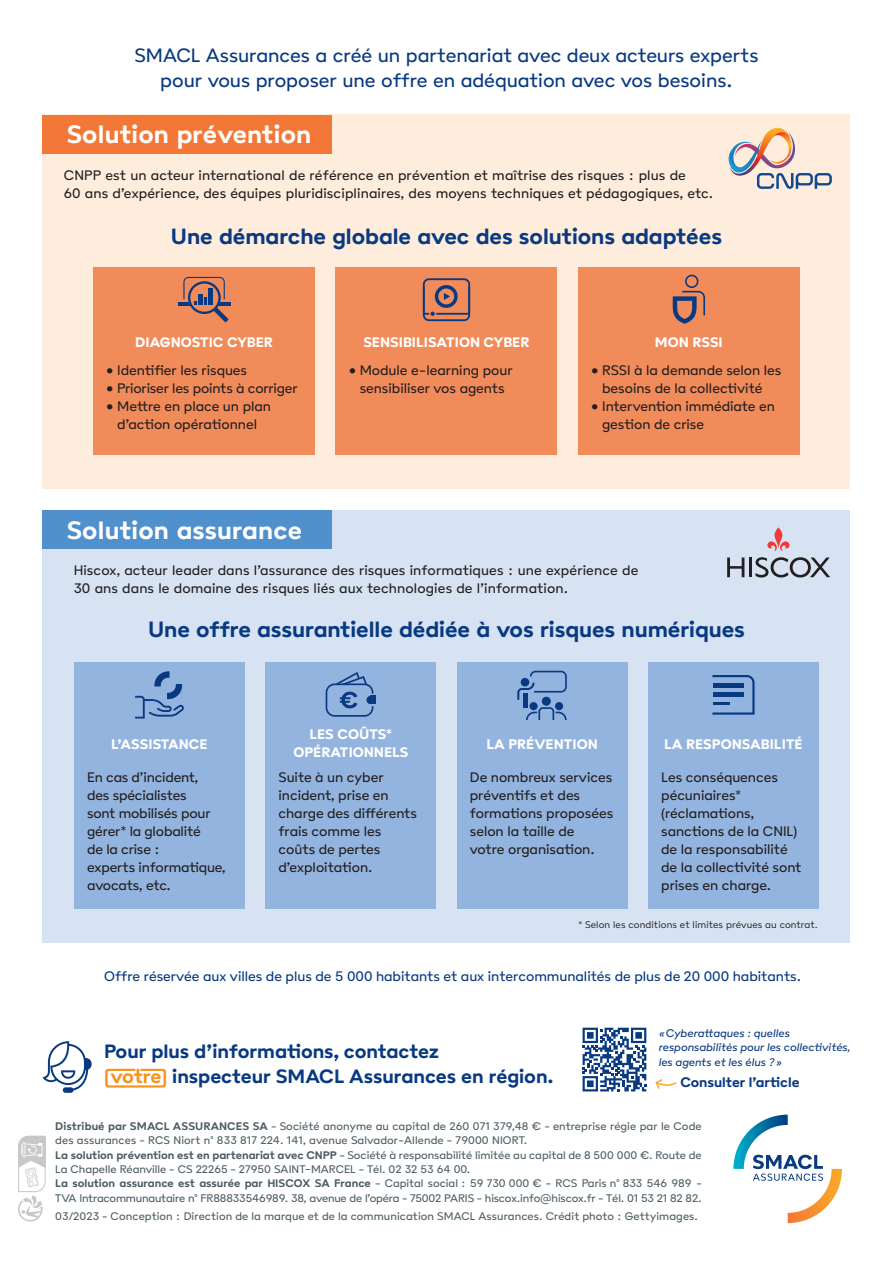
<style>
.page{position:relative;width:893px;height:1263px;background:#fff}
.page>*{position:absolute;margin:0;border:0;box-sizing:border-box;transform-origin:0 0}
.t1{font:700 27.3px "Poligon";letter-spacing:.01em;color:#fff}
.t2{font:700 24px "Poligon";color:#083981}
.t3{font:21px/25.2px "Poligon";color:#083981;text-align:center}
.t4{font:700 21px/25.2px "Poligon";color:#083981}
.t5{font:15px/18px "Poligon";color:#231f20}
.t6{font:800 15px/18px "Poligon";color:#fff;text-align:center}
.t7{font:15px "Poligon";color:#083981}
.t8{font:700 15px "Poligon";color:#083981}
.t9{font:12px/14.4px "Poligon";color:#4d5c62}
.t10{font:italic 12px/14.4px "Poligon";color:#083981}
.t11{font:300 10.5px "Poligon";letter-spacing:.01em;color:#231f20}
.s1{font-family:"Poligon Bold Link";font-weight:400;color:#f7931d}
.s2{font-weight:700}
</style>
<div class="page">
<svg style="left:733px;top:1114px;width:109px;height:109px"></svg>
<div style="left:63px;top:1087px;width:11px;height:6px;background:#083981;border-radius:3px"></div>
<svg style="left:43px;top:1041px;width:49px;height:50px"></svg>
<div style="left:43px;top:510px;width:807px;height:432px;background:#d7e3f3"></div>
<div style="left:43px;top:510px;width:289px;height:39px;background:#5090cc"></div>
<svg style="left:767px;top:527px;width:22px;height:24px"></svg>
<hr style="left:749px;top:557px;width:3px;height:20px;background:#231f20">
<svg style="left:727px;top:557px;width:17px;height:20px"></svg>
<svg style="left:756px;top:557px;width:74px;height:21px;background:#9ba2ad"></svg>
<div style="left:74px;top:662px;width:170px;height:246px;background:#93b4de"></div>
<div style="left:266px;top:662px;width:170px;height:246px;background:#93b4de"></div>
<div style="left:370px;top:696px;width:6px;height:8px;background:#083981"></div>
<div style="left:366px;top:696px;width:9px;height:8px;background:#083981;border-radius:4px"></div>
<div style="left:457px;top:662px;width:170px;height:246px;background:#93b4de"></div>
<div style="left:648px;top:662px;width:171px;height:246px;background:#93b4de"></div>
<div style="left:713px;top:683px;width:30px;height:5px;background:#083981"></div>
<hr style="left:713px;top:702px;width:17px;height:3px;background:#083981">
<div style="left:713px;top:692px;width:30px;height:5px;background:#083981"></div>
<div style="left:43px;top:115px;width:807px;height:374px;background:#feeddc"></div>
<div style="left:43px;top:115px;width:289px;height:38px;background:#f37736"></div>
<img style="left:725px;top:128px;width:107px;height:61px">
<div style="left:94px;top:268px;width:221px;height:187px;background:#f28b5a"></div>
<div style="left:336px;top:268px;width:221px;height:187px;background:#f28b5a"></div>
<div style="left:578px;top:268px;width:221px;height:187px;background:#f28b5a"></div>
<svg style="left:18px;top:1136px;width:28px;height:85px"></svg>
<svg style="left:582px;top:1027px;width:65px;height:65px"></svg>
<svg style="left:583px;top:1028px;width:63px;height:63px"></svg>
<svg style="left:655px;top:1079px;width:22px;height:10px"></svg>
<h3 class="t3" style="left:134px;top:42px;width:625px">SMACL Assurances a créé un partenariat avec deux acteurs experts pour vous proposer une offre en adéquation avec vos besoins.</h3>
<h1 class="t1" style="left:67px;top:117px;width:246px">Solution prévention</h1>
<p class="t5" style="left:64px;top:166px;width:651px">CNPP est un acteur international de référence en prévention et maîtrise des risques : plus de<br>60 ans d’expérience, des équipes pluridisciplinaires, des moyens techniques et pédagogiques, etc.</p>
<h2 class="t2" style="left:171px;top:221px;width:553px">Une démarche globale avec des solutions adaptées</h2>
<p class="t6" style="left:135px;top:333px;width:139px">DIAGNOSTIC CYBER</p>
<p class="t5" style="left:106px;top:361px;width:142px">• Identifier les risques</p>
<p class="t5" style="left:106px;top:379px;width:193px">• Prioriser les points à corriger</p>
<p class="t5" style="left:106px;top:397px;width:166px;text-align:center">• Mettre en place un plan d’action opérationnel</p>
<h1 class="t1" style="left:67px;top:513px;width:237px">Solution assurance</h1>
<p class="t6" style="left:363px;top:333px;width:168px">SENSIBILISATION CYBER</p>
<p class="t5" style="left:349px;top:361px;width:165px;text-align:center">• Module e-learning pour sensibiliser vos agents</p>
<p class="t6" style="left:655px;top:333px;width:69px">MON RSSI</p>
<p class="t5" style="left:591px;top:361px;width:192px;text-align:center">• RSSI à la demande selon les besoins de la collectivité</p>
<p class="t5" style="left:602px;top:397px;width:174px;text-indent:-11px">• Intervention immédiate en gestion de crise</p>
<p class="t5" style="left:74px;top:561px;width:566px">Hiscox, acteur leader dans l’assurance des risques informatiques : une expérience de<br>30 ans dans le domaine des risques liés aux technologies de l’information.</p>
<h2 class="t2" style="left:148px;top:614px;width:598px">Une offre assurantielle dédiée à vos risques numériques</h2>
<p class="t6" style="left:111px;top:735px;width:98px">L’ASSISTANCE</p>
<p class="t5" style="left:87px;top:768px;width:140px">En cas d’incident,<br>des spécialistes<br>sont mobilisés pour gérer* la globalité<br>de la crise :<br>experts informatique, avocats, etc.</p>
<p class="t6" style="left:293px;top:725px;width:116px">LES COÛTS*<br>OPÉRATIONNELS</p>
<p class="t5" style="left:279px;top:768px;width:140px">Suite à un cyber incident, prise en charge des différents frais comme les coûts de pertes d’exploitation.</p>
<p class="t6" style="left:487px;top:735px;width:113px">LA PRÉVENTION</p>
<p class="t5" style="left:470px;top:768px;width:145px">De nombreux services préventifs et des formations proposées selon la taille de<br>votre organisation.</p>
<p class="t6" style="left:664px;top:735px;width:140px">LA RESPONSABILITÉ</p>
<p class="t5" style="left:661px;top:768px;width:142px">Les conséquences pécuniaires* (réclamations, sanctions de la CNIL) de la responsabilité de la collectivité sont prises en charge.</p>
<p class="t11" style="left:578px;top:918px;width:241px">* Selon les conditions et limites prévues au contrat.</p>
<p class="t7" style="left:104px;top:967px;width:698px">Offre réservée aux villes de plus de 5 000 habitants et aux intercommunalités de plus de 20 000 habitants.</p>
<h3 class="t4" style="left:104px;top:1038px;width:451px">Pour plus d’informations, contactez<br><span class="s1">VOTRE</span> inspecteur SMACL Assurances en région.</h3>
<p class="t10" style="left:659px;top:1026px;width:193px">« Cyberattaques : quelles responsabilités pour les collectivités, les agents et les élus ? »</p>
<p class="t8" style="left:680px;top:1072px;width:121px">Consulter l’article</p>
<p class="t9" style="left:55px;top:1118px;width:648px"><span class="s2">Distribué par SMACL ASSURANCES SA</span> - Société anonyme au capital de 260 071 379,48 € - entreprise régie par le Code des assurances - RCS Niort n° 833 817 224. 141, avenue Salvador-Allende - 79000 NIORT.<br><span class="s2">La solution prévention est en partenariat avec CNPP</span> - Société à responsabilité limitée au capital de 8 500 000 €. Route de La Chapelle Réanville - CS 22265 - 27950 SAINT-MARCEL - Tél. 02 32 53 64 00.<br><span class="s2">La solution assurance est assurée par HISCOX SA France</span> - Capital social : 59 730 000 € - RCS Paris n° 833 546 989 - TVA Intracommunautaire n° FR88833546989. 38, avenue de l’opéra - 75002 PARIS - hiscox.info@hiscox.fr - Tél. 01 53 21 82 82.</p>
<p class="t9" style="left:55px;top:1209px;width:644px">03/2023 - Conception : Direction de la marque et de la communication SMACL Assurances. Crédit photo : Gettyimages.</p>
</div>
